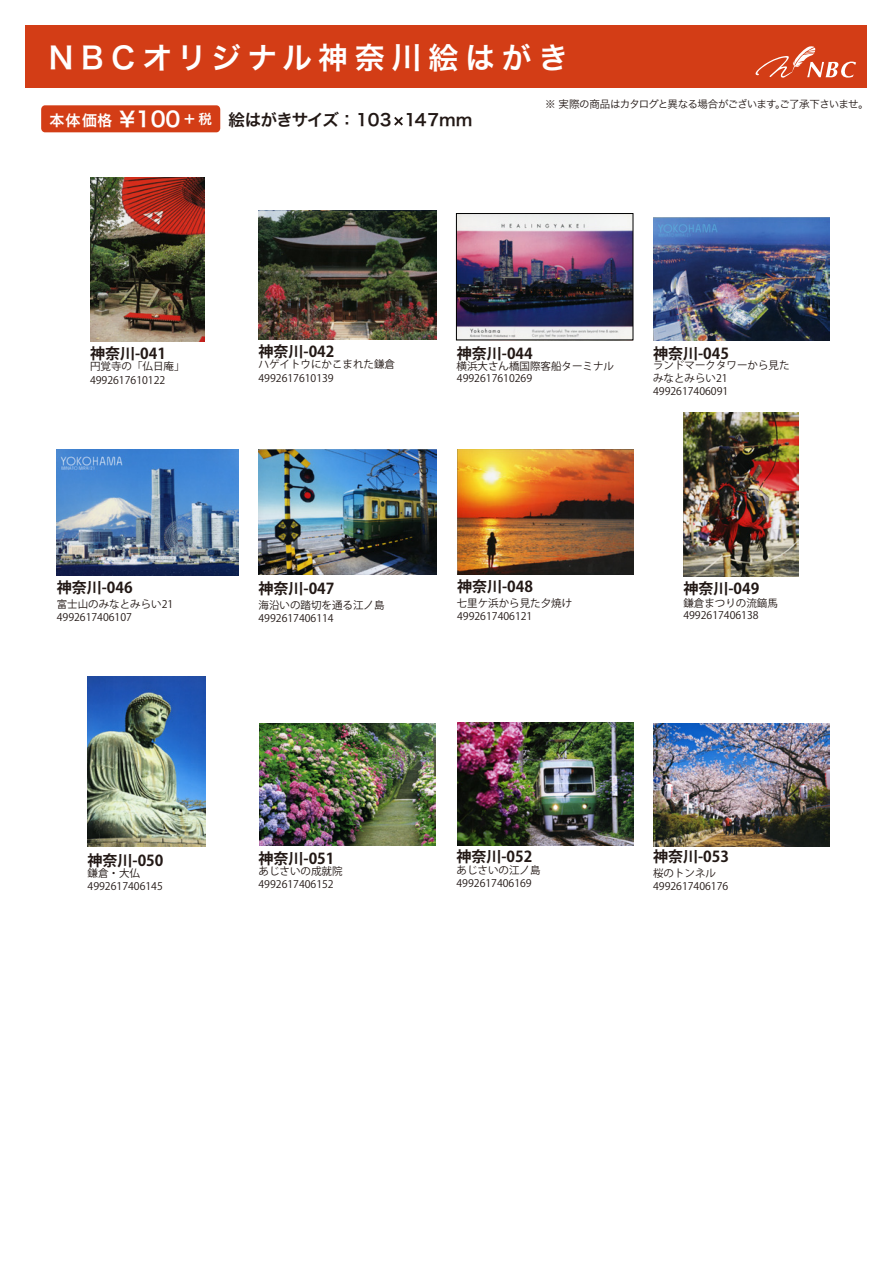
<style>
.page{position:relative;width:893px;height:1263px;background:#fff}
.page>*{position:absolute;margin:0;border:0;box-sizing:border-box;transform-origin:0 0}
.t1{font:30px "Hira Kaku Pro W6";letter-spacing:.225em;color:#fff}
.t2{font:16.5px "Hira Kaku Pro W6";letter-spacing:-.02em;color:#221815}
.t3{font:700 15px "Koz Go Pro";color:#221815}
.t4{font:15px "Hira Kaku Pro W6";color:#fff}
.t5{font:10.5px/13.5px "Koz Go Pro";color:#221815}
.t6{font:10.5px "Hira Kaku Pro W3";letter-spacing:-.075em;color:#221815}
.s1{font-size:21px}
.s2{font-size:13.5px}
</style>
<div class="page">
<div style="left:25px;top:25px;width:842px;height:62px;background:#d33d16"></div>
<div style="left:41px;top:105px;width:179px;height:27px;background:#d33d16;border-radius:4px"></div>
<svg style="left:394px;top:117px;width:9px;height:9px"></svg>
<svg style="left:755px;top:46px;width:101px;height:32px"></svg>
<img style="left:90px;top:178px;width:114px;height:163px">
<img style="left:259px;top:211px;width:177px;height:129px">
<img style="left:458px;top:215px;width:173px;height:123px">
<div style="left:456px;top:213px;width:177px;height:127px;border:1px solid #000"></div>
<img style="left:653px;top:217px;width:176px;height:124px">
<img style="left:57px;top:449px;width:181px;height:126px">
<img style="left:259px;top:449px;width:177px;height:125px">
<img style="left:458px;top:449px;width:176px;height:126px">
<img style="left:683px;top:412px;width:116px;height:164px">
<img style="left:88px;top:676px;width:118px;height:170px">
<img style="left:259px;top:723px;width:176px;height:123px">
<img style="left:458px;top:723px;width:176px;height:122px">
<img style="left:653px;top:723px;width:176px;height:123px">
<h1 class="t1" style="left:49px;top:30px;width:521px">NBCオリジナル神奈川絵はがき</h1>
<h3 class="t4" style="left:50px;top:106px;width:164px">本体価格<span class="s1">￥100</span> <span class="s2">＋税</span></h3>
<p class="t6" style="left:545px;top:95px;width:325px">※ 実際の商品はカタログと異なる場合がございます。ご了承下さいませ。</p>
<h2 class="t2" style="left:228px;top:105px;width:246px">絵はがきサイズ：103 147mm</h2>
<h3 class="t3" style="left:90px;top:344px;width:77px">神奈川-041</h3>
<p class="t5" style="left:90px;top:360px;width:96px">円覚寺の「仏日庵」<br>4992617610122</p>
<h3 class="t3" style="left:57px;top:578px;width:77px">神奈川-046</h3>
<p class="t5" style="left:57px;top:597px;width:118px">富士山のみなとみらい21<br>4992617406107</p>
<h3 class="t3" style="left:259px;top:342px;width:77px">神奈川-042</h3>
<p class="t5" style="left:259px;top:358px;width:138px">ハゲイトウにかこまれた鎌倉<br>4992617610139</p>
<h3 class="t3" style="left:457px;top:343px;width:77px">神奈川-044</h3>
<p class="t5" style="left:456px;top:360px;width:159px;line-height:12.3px">横浜大さん橋国際客船ターミナル<br>4992617610269</p>
<h3 class="t3" style="left:653px;top:344px;width:77px">神奈川-045</h3>
<p class="t5" style="left:653px;top:359px;width:138px;line-height:12.6px">ランドマークタワーから見たみなとみらい21<br>4992617406091</p>
<h3 class="t3" style="left:259px;top:579px;width:77px">神奈川-047</h3>
<p class="t5" style="left:259px;top:598px;width:127px">海沿いの踏切を通る江ノ島<br>4992617406114</p>
<h3 class="t3" style="left:457px;top:577px;width:77px">神奈川-048</h3>
<p class="t5" style="left:457px;top:596px;width:117px">七里ケ浜から見た夕焼け<br>4992617406121</p>
<h3 class="t3" style="left:683px;top:579px;width:77px">神奈川-049</h3>
<p class="t5" style="left:683px;top:597px;width:96px;line-height:12.6px">鎌倉まつりの流鏑馬<br>4992617406138</p>
<h3 class="t3" style="left:88px;top:851px;width:77px">神奈川-050</h3>
<p class="t5" style="left:88px;top:867px;width:77px">鎌倉・大仏<br>4992617406145</p>
<h3 class="t3" style="left:259px;top:848px;width:77px">神奈川-051</h3>
<p class="t5" style="left:259px;top:864px;width:85px">あじさいの成就院<br>4992617406152</p>
<h3 class="t3" style="left:456px;top:847px;width:77px">神奈川-052</h3>
<p class="t5" style="left:456px;top:863px;width:85px">あじさいの江ノ島<br>4992617406169</p>
<h3 class="t3" style="left:653px;top:847px;width:77px">神奈川-053</h3>
<p class="t5" style="left:653px;top:867px;width:77px;line-height:12.6px">桜のトンネル<br>4992617406176</p>
</div>
